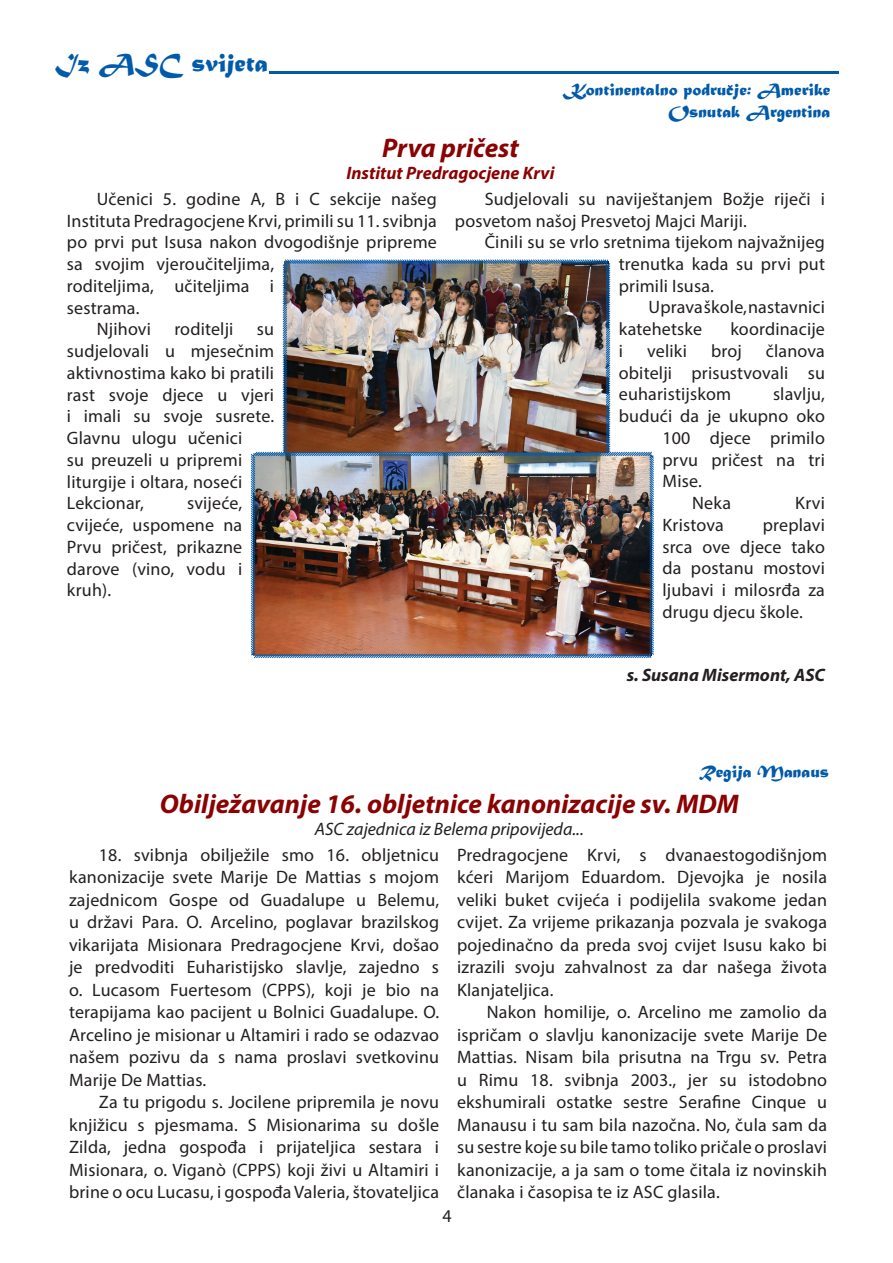
<style>
.page{position:relative;width:893px;height:1263px;background:#fff}
.page>*{position:absolute;margin:0;border:0;box-sizing:border-box;transform-origin:0 0}
.t1{font:italic 700 27px "Myriad Pro";color:#8b0202}
.t2{font:27px "Matura MT Script Capitals";color:#015aaa}
.t3{font:18px/22.5px "Myriad Pro";letter-spacing:.01em;color:#231f20;text-align:justify}
.t4{font:18px/21.6px "Matura MT Script Capitals";color:#015aaa;text-align:right}
.t5{font:italic 18px "Myriad Pro";color:#231f20}
.t6{font:italic 700 18px "Myriad Pro";color:#8b0202}
.t7{font:italic 700 18px "Myriad Pro";color:#231f20}
</style>
<div class="page">
<img style="left:282px;top:259px;width:329px;height:192px">
<img style="left:250px;top:451px;width:404px;height:208px">
<svg style="left:269px;top:71px;width:570px;height:2px"></svg>
<svg style="left:727px;top:85px;width:6px;height:4px"></svg>
<h1 class="t2" style="left:55px;top:46px;width:215px">Iz ASC svijeta</h1>
<p class="t4" style="left:565px;top:80px;width:267px">Kontinentalno podrucje: Amerike<br>Osnutak Argentina</p>
<h1 class="t1" style="left:382px;top:131px;width:138px">Prva pričest</h1>
<p class="t6" style="left:346px;top:161px;width:209px">Institut Predragocjene Krvi</p>
<p class="t3" style="left:97px;top:187px;width:342px">Učenici 5. godine A, B i C sekcije našeg</p>
<p class="t3" style="left:67px;top:209px;width:371px">Instituta Predragocjene Krvi, primili su 11. svibnja</p>
<p class="t3" style="left:67px;top:231px;width:371px">po prvi put Isusa nakon dvogodišnje pripreme</p>
<p class="t3" style="left:67px;top:253px;width:209px">sa svojim vjeroučiteljima,</p>
<p class="t3" style="left:67px;top:274px;width:209px">roditeljima, učiteljima i</p>
<p class="t3" style="left:67px;top:296px;width:74px">sestrama.</p>
<p class="t3" style="left:97px;top:318px;width:56px">Njihovi</p>
<p class="t3" style="left:174px;top:318px;width:61px">roditelji</p>
<p class="t3" style="left:67px;top:318px;width:209px;line-height:21.8px;text-align:left;text-indent:190px">su sudjelovali u mjesečnim aktivnostima kako bi pratili rast svoje djece u vjeri i imali su svoje susrete.<br>Glavnu ulogu učenici<br>su preuzeli u pripremi liturgije i oltara, noseći<br>Lekcionar,</p>
<p class="t3" style="left:67px;top:492px;width:177px;line-height:21.8px;text-indent:120px">svijeće, cvijeće, uspomene na Prvu pričest, prikazne darove (vino, vodu i kruh).</p>
<p class="t3" style="left:455px;top:188px;width:371px;line-height:21.8px;text-indent:30px">Sudjelovali su naviještanjem Božje riječi i posvetom našoj Presvetoj Majci Mariji.</p>
<p class="t3" style="left:619px;top:231px;width:208px;line-height:21.8px;text-indent:-134px">Činili su se vrlo sretnima tijekom najvažnijeg trenutka kada su prvi put primili Isusa.</p>
<p class="t3" style="left:619px;top:296px;width:208px;line-height:21.8px;text-indent:30px">Uprava škole, nastavnici katehetske</p>
<p class="t3" style="left:730px;top:318px;width:96px">koordinacije</p>
<p class="t3" style="left:619px;top:340px;width:208px;line-height:21.8px;text-indent:147px">članova obitelji prisustvovali su euharistijskom</p>
<p class="t3" style="left:619px;top:339px;width:6px">i</p>
<p class="t3" style="left:647px;top:339px;width:41px">veliki</p>
<p class="t3" style="left:711px;top:339px;width:32px">broj</p>
<p class="t3" style="left:773px;top:383px;width:53px">slavlju,</p>
<p class="t3" style="left:619px;top:405px;width:208px">budući da je ukupno oko</p>
<p class="t3" style="left:662px;top:426px;width:164px">100 djece primilo</p>
<p class="t3" style="left:662px;top:448px;width:164px">prvu pričest na tri</p>
<p class="t3" style="left:662px;top:470px;width:41px">Mise.</p>
<p class="t3" style="left:692px;top:492px;width:40px">Neka</p>
<p class="t3" style="left:795px;top:492px;width:31px">Krvi</p>
<p class="t3" style="left:662px;top:513px;width:63px">Kristova</p>
<p class="t3" style="left:662px;top:514px;width:164px;line-height:21.8px;text-indent:100px">preplavi srca ove djece tako da postanu mostovi ljubavi i milosrđa za drugu djecu škole.</p>
<p class="t7" style="left:627px;top:663px;width:200px">s. Susana Misermont, ASC</p>
<p class="t4" style="left:699px;top:762px;width:132px">Regija Manaus</p>
<h1 class="t1" style="left:160px;top:787px;width:581px">Obilježavanje 16. obljetnice kanonizacije sv. MDM</h1>
<p class="t5" style="left:315px;top:818px;width:270px">ASC zajednica iz Belema pripovijeda...</p>
<p class="t3" style="left:69px;top:843px;width:371px;text-indent:30px">18. svibnja obilježile smo 16. obljetnicu kanonizacije svete Marije De Mattias s mojom zajednicom Gospe od Guadalupe u Belemu, u državi Para. O. Arcelino, poglavar brazilskog vikarijata Misionara Predragocjene Krvi, došao je predvoditi Euharistijsko slavlje, zajedno s o. Lucasom Fuertesom (CPPS), koji je bio na terapijama kao pacijent u Bolnici Guadalupe. O.<br>Arcelino je misionar u Altamiri i rado se odazvao našem pozivu da s nama proslavi svetkovinu Marije De Mattias.</p>
<p class="t3" style="left:69px;top:1091px;width:372px;text-indent:30px">Za tu prigodu s. Jocilene pripremila je novu knjižicu s pjesmama. S Misionarima su došle Zilda, jedna gospođa i prijateljica sestara i Misionara, o. Viganò (CPPS) koji živi u Altamiri i brine o ocu Lucasu, i gospođa Valeria, štovateljica</p>
<p class="t3" style="left:457px;top:843px;width:371px">Predragocjene Krvi, s dvanaestogodišnjom kćeri Marijom Eduardom. Djevojka je nosila veliki buket cvijeća i podijelila svakome jedan cvijet. Za vrijeme prikazanja pozvala je svakoga pojedinačno da preda svoj cvijet Isusu kako bi izrazili svoju zahvalnost za dar našega života Klanjateljica.</p>
<p class="t3" style="left:457px;top:1001px;width:372px;text-indent:30px">Nakon homilije, o. Arcelino me zamolio da ispričam o slavlju kanonizacije svete Marije De Mattias. Nisam bila prisutna na Trgu sv. Petra u Rimu 18. svibnja 2003., jer su istodobno ekshumirali ostatke sestre Serafine Cinque u Manausu i tu sam bila nazočna. No, čula sam da su sestre koje su bile tamo toliko pričale o proslavi kanonizacije, a ja sam o tome čitala iz novinskih članaka i časopisa te iz ASC glasila.</p>
<p class="t3" style="left:442px;top:1205px;width:11px">4</p>
</div>
